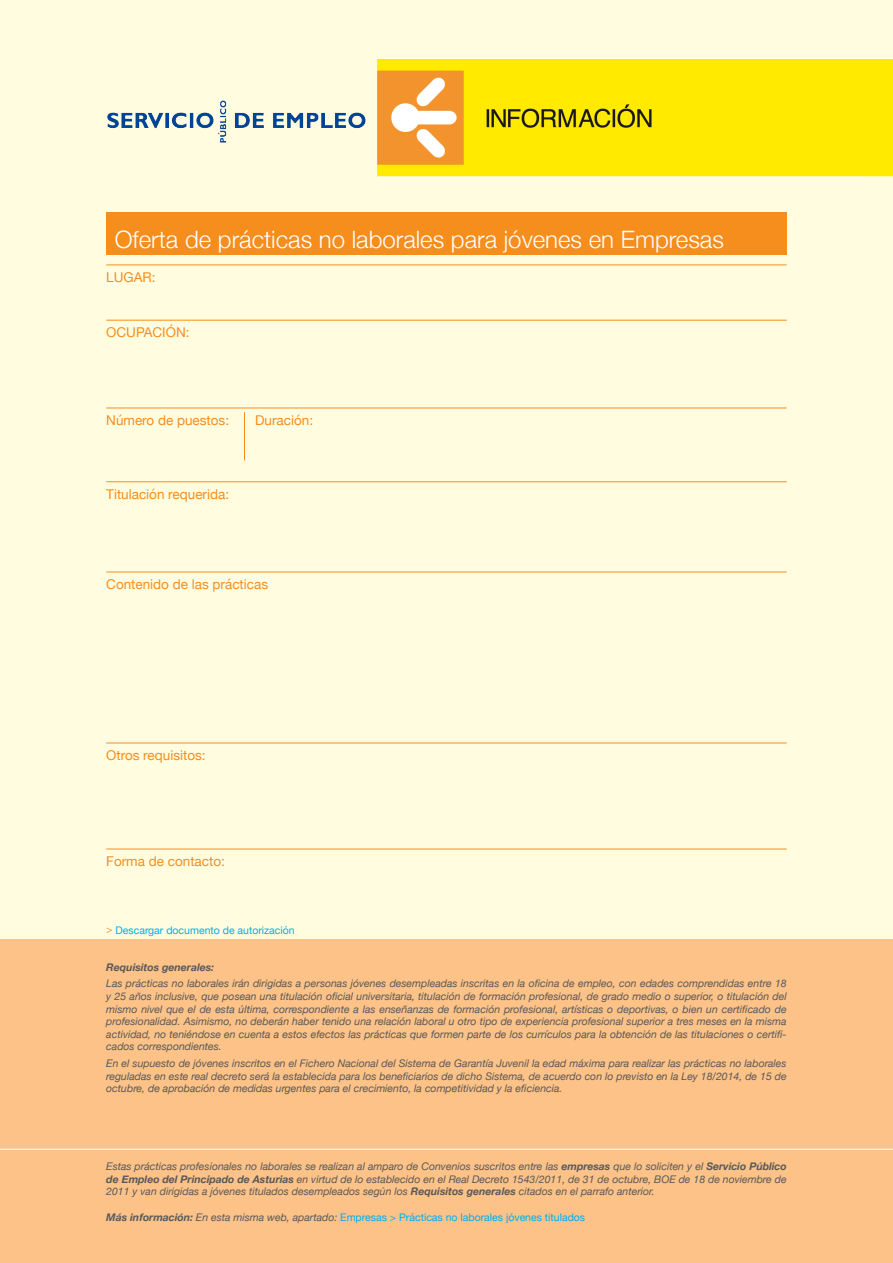
<style>
.page{position:relative;width:893px;height:1263px;background:#fff}
.page>*{position:absolute;margin:0;border:0;box-sizing:border-box;transform-origin:0 0}
.t1{font:300 24px "Helvetica Neue";color:#fff}
.t2{font:13.5px "Helvetica Neue";color:#f68e1e}
.t3{font:italic 10.5px/12.6px "Helvetica Neue";color:#57585a;text-align:justify}
.t4{font:10.5px "Helvetica Neue";color:#00aeef}
.t5{font:italic 700 10.5px "Helvetica Neue";color:#57585a}
.s1{color:#f68e1e}
.s2{font-weight:700}
.s3{font-weight:700;font-style:italic;color:#57585a}
.s4{font-style:italic;color:#57585a}
</style>
<div class="page">
<div style="left:1px;top:0;width:892px;height:1263px;background:#fffce0"></div>
<img style="left:107px;top:60px;width:786px;height:117px">
<div style="left:106px;top:213px;width:681px;height:42px;background:#f68e1e"></div>
<hr style="left:106px;top:849px;width:681px;height:1px;background:#f68e1e">
<hr style="left:106px;top:743px;width:681px;height:1px;background:#f68e1e">
<hr style="left:106px;top:572px;width:681px;height:1px;background:#f68e1e">
<hr style="left:106px;top:481px;width:681px;height:1px;background:#f68e1e">
<hr style="left:106px;top:408px;width:681px;height:1px;background:#f68e1e">
<hr style="left:106px;top:320px;width:681px;height:1px;background:#f68e1e">
<hr style="left:106px;top:265px;width:681px;height:1px;background:#f68e1e">
<hr style="left:244px;top:412px;width:1px;height:48px;background:#f68e1e">
<div style="left:0;top:939px;width:893px;height:324px;background:#fcc287"></div>
<hr style="left:0;top:1149px;width:893px;height:1px;background:#fff">
<p class="t1" style="left:115px;top:220px;width:611px">Oferta de prácticas no laborales para jóvenes en Empresas</p>
<p class="t2" style="left:106px;top:267px;width:51px">LUGAR:</p>
<p class="t2" style="left:106px;top:323px;width:85px">OCUPACIÓN:</p>
<p class="t2" style="left:106px;top:411px;width:124px">Número de puestos:</p>
<p class="t2" style="left:255px;top:411px;width:60px">Duración:</p>
<p class="t2" style="left:106px;top:484px;width:124px">Titulación requerida:</p>
<p class="t2" style="left:106px;top:575px;width:163px">Contenido de las prácticas</p>
<p class="t2" style="left:106px;top:745px;width:101px">Otros requisitos:</p>
<p class="t2" style="left:106px;top:851px;width:120px">Forma de contacto:</p>
<p class="t4" style="left:106px;top:922px;width:190px"><span class="s1">&gt;</span> Descargar documento de autorización</p>
<p class="t5" style="left:106px;top:958px;width:109px">Requisitos generales:</p>
<p class="t3" style="left:106px;top:978px;width:682px">Las prácticas no laborales irán dirigidas a personas jóvenes desempleadas inscritas en la oficina de empleo, con edades comprendidas entre 18 y 25 años inclusive, que posean una titulación oficial universitaria, titulación de formación profesional, de grado medio o superior, o titulación del mismo nivel que el de esta última, correspondiente a las enseñanzas de formación profesional, artísticas o deportivas, o bien un certificado de profesionalidad. Asimismo, no deberán haber tenido una relación laboral u otro tipo de experiencia profesional superior a tres meses en la misma actividad, no teniéndose en cuenta a estos efectos las prácticas que formen parte de los currículos para la obtención de las titulaciones o certifi&shy;cados correspondientes.</p>
<p class="t3" style="left:106px;top:1058px;width:682px">En el supuesto de jóvenes inscritos en el Fichero Nacional del Sistema de Garantía Juvenil la edad máxima para realizar las prácticas no laborales reguladas en este real decreto será la establecida para los beneficiarios de dicho Sistema, de acuerdo con lo previsto en la Ley 18/2014, de 15 de octubre, de aprobación de medidas urgentes para el crecimiento, la competitividad y la eficiencia.</p>
<p class="t3" style="left:106px;top:1161px;width:682px">Estas prácticas profesionales no laborales se realizan al amparo de Convenios suscritos entre las <span class="s2">empresas</span> que lo soliciten y el <span class="s2">Servicio Público de Empleo del Principado de Asturias</span> en virtud de lo establecido en el Real Decreto 1543/2011, de 31 de octubre, BOE de 18 de noviembre de 2011 y van dirigidas a jóvenes titulados desempleados según los <span class="s2">Requisitos generales</span> citados en el parrafo anterior.</p>
<p class="t4" style="left:106px;top:1209px;width:480px"><span class="s3">Más información:</span> <span class="s4">En esta misma web, apartado:</span> Empresas &gt; Prácticas no laborales jóvenes titulados</p>
</div>
